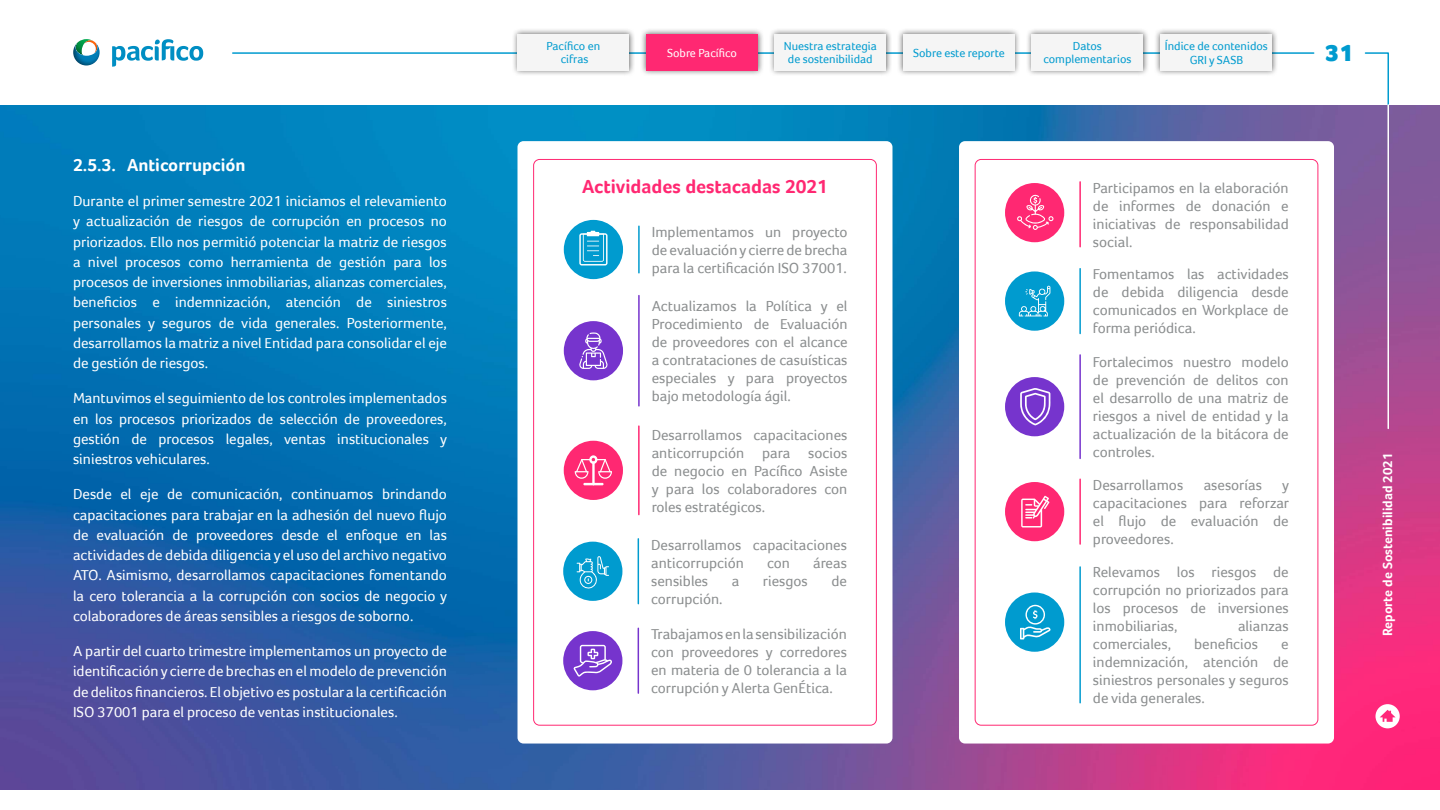
<style>
.page{position:relative;width:1440px;height:810px;background:#fff}
.page>*{position:absolute;margin:0;border:0;box-sizing:border-box;transform-origin:0 0}
.t1{font:900 24px "Foco";color:#009bcf}
.t2{font:700 19.5px "Foco";color:#ff2872}
.t3{font:700 18px "Foco";color:#fff}
.t4{font:15px/20.2px "Foco";color:#fff;text-align:justify}
.t5{font:15px/18px "Foco";color:#8b8e8f;text-align:justify}
.t6{font:700 13.5px "Foco";color:#fff}
.t7{font:12px/13.5px "Foco";color:#009bcf;text-align:center}
.t8{font:12px "Foco";color:#fff}
</style>
<div class="page">
<svg style="left:1364px;top:52px;width:25px;height:53px"></svg>
<hr style="left:233px;top:52px;width:1081px;height:2px;background:#009bcf">
<div style="left:512px;top:28px;width:123px;height:48px;background:#000;opacity:.6"></div>
<div style="left:518px;top:34px;width:111px;height:36px;background:#f5f5f5"></div>
<div style="left:769px;top:28px;width:123px;height:48px;background:#000;opacity:.6"></div>
<div style="left:774px;top:34px;width:112px;height:36px;background:#f5f5f5"></div>
<div style="left:1026px;top:28px;width:123px;height:48px;background:#000;opacity:.6"></div>
<div style="left:1032px;top:34px;width:111px;height:36px;background:#f5f5f5"></div>
<div style="left:640px;top:28px;width:124px;height:48px;background:#000;opacity:.6"></div>
<div style="left:646px;top:34px;width:112px;height:36px;background:#ff2872"></div>
<div style="left:897px;top:28px;width:124px;height:48px;background:#000;opacity:.6"></div>
<div style="left:903px;top:34px;width:112px;height:36px;background:#f5f5f5"></div>
<div style="left:1154px;top:28px;width:124px;height:48px;background:#000;opacity:.6"></div>
<div style="left:1160px;top:34px;width:112px;height:36px;background:#f5f5f5"></div>
<img style="left:78px;top:39px;width:8px;height:3px">
<img style="left:84px;top:40px;width:11px;height:2px">
<img style="left:73px;top:42px;width:27px;height:24px">
<svg style="left:112px;top:39px;width:91px;height:28px"></svg>
<img style="left:0;top:105px;width:1440px;height:685px">
<svg style="left:1376px;top:704px;width:24px;height:24px"></svg>
<hr style="left:1388px;top:105px;width:1px;height:323px;background:#fff">
<div style="left:518px;top:141px;width:374px;height:603px;background:#fff;border-radius:6px"></div>
<div style="left:959px;top:141px;width:375px;height:603px;background:#fff;border-radius:6px"></div>
<div style="left:564px;top:220px;width:59px;height:59px;background:#009bcf;border-radius:50%"></div>
<hr style="left:638px;top:226px;width:2px;height:47px;background:#009bcf">
<div style="left:563px;top:542px;width:59px;height:59px;background:#009bcf;border-radius:50%"></div>
<hr style="left:638px;top:539px;width:1px;height:65px;background:#009bcf">
<div style="left:563px;top:631px;width:59px;height:59px;background:#7634cd;border-radius:50%"></div>
<hr style="left:638px;top:628px;width:1px;height:65px;background:#7634cd">
<div style="left:564px;top:321px;width:59px;height:59px;background:#7634cd;border-radius:50%"></div>
<hr style="left:638px;top:296px;width:2px;height:110px;background:#7634cd">
<div style="left:1005px;top:482px;width:59px;height:59px;background:#ff2872;border-radius:50%"></div>
<hr style="left:1079px;top:479px;width:2px;height:65px;background:#ff2872">
<div style="left:1005px;top:183px;width:59px;height:59px;background:#ff2872;border-radius:50%"></div>
<hr style="left:1079px;top:182px;width:2px;height:65px;background:#ff2872">
<div style="left:1005px;top:271px;width:59px;height:60px;background:#009bcf;border-radius:50%"></div>
<hr style="left:1079px;top:269px;width:2px;height:65px;background:#009bcf">
<div style="left:1005px;top:377px;width:59px;height:59px;background:#7634cd;border-radius:50%"></div>
<hr style="left:1079px;top:355px;width:2px;height:103px;background:#7634cd">
<div style="left:1005px;top:593px;width:59px;height:59px;background:#009bcf;border-radius:50%"></div>
<hr style="left:1079px;top:567px;width:2px;height:136px;background:#009bcf">
<div style="left:564px;top:441px;width:59px;height:59px;background:#ff2872;border-radius:50%"></div>
<hr style="left:638px;top:426px;width:2px;height:89px;background:#ff2872">
<svg style="left:579px;top:231px;width:29px;height:34px"></svg>
<svg style="left:579px;top:332px;width:29px;height:37px"></svg>
<hr style="left:592px;top:461px;width:3px;height:24px;background:#fff">
<hr style="left:583px;top:483px;width:21px;height:2px;background:#fff">
<svg style="left:575px;top:455px;width:37px;height:24px"></svg>
<svg style="left:577px;top:556px;width:32px;height:33px"></svg>
<svg style="left:574px;top:645px;width:38px;height:32px"></svg>
<svg style="left:1017px;top:195px;width:36px;height:35px"></svg>
<svg style="left:1019px;top:286px;width:31px;height:30px"></svg>
<svg style="left:1020px;top:388px;width:31px;height:37px"></svg>
<svg style="left:1021px;top:496px;width:28px;height:31px"></svg>
<svg style="left:1020px;top:605px;width:31px;height:34px"></svg>
<p class="t3" style="left:73px;top:154px;width:174px">2.5.3. Anticorrupción</p>
<p class="t4" style="left:73px;top:191px;width:375px">Durante el primer semestre 2021 iniciamos el relevamiento y actualización de riesgos de corrupción en procesos no priorizados. Ello nos permitió potenciar la matriz de riesgos a nivel procesos como herramienta de gestión para los procesos de inversiones inmobiliarias, alianzas comerciales, beneficios e indemnización, atención de siniestros personales y seguros de vida generales. Posteriormente, desarrollamos la matriz a nivel Entidad para consolidar el eje de gestión de riesgos.</p>
<p class="t4" style="left:73px;top:388px;width:376px">Mantuvimos el seguimiento de los controles implementados en los procesos priorizados de selección de proveedores, gestión de procesos legales, ventas institucionales y siniestros vehiculares.</p>
<p class="t4" style="left:73px;top:484px;width:376px">Desde el eje de comunicación, continuamos brindando capacitaciones para trabajar en la adhesión del nuevo flujo de evaluación de proveedores desde el enfoque en las actividades de debida diligencia y el uso del archivo negativo ATO. Asimismo, desarrollamos capacitaciones fomentando la cero tolerancia a la corrupción con socios de negocio y colaboradores de áreas sensibles a riesgos de soborno.</p>
<p class="t4" style="left:73px;top:641px;width:375px">A partir del cuarto trimestre implementamos un proyecto de identificación y cierre de brechas en el modelo de prevención de delitos financieros. El objetivo es postular a la certificación ISO 37001 para el proceso de ventas institucionales.</p>
<p class="t8" style="left:667px;top:46px;width:71px">Sobre Pacífico</p>
<p class="t7" style="left:913px;top:46px;width:93px">Sobre este reporte</p>
<p class="t7" style="left:1165px;top:39px;width:105px">Índice de contenidos<br>GRI y SASB</p>
<p class="t7" style="left:547px;top:39px;width:55px">Pacífico en cifras</p>
<p class="t7" style="left:784px;top:39px;width:94px">Nuestra estrategia de sostenibilidad</p>
<p class="t7" style="left:1043px;top:39px;width:89px">Datos complementarios</p>
<h1 class="t1" style="left:1325px;top:39px;width:30px">31</h1>
<h2 class="t2" style="left:582px;top:175px;width:247px">Actividades destacadas 2021</h2>
<p class="t5" style="left:652px;top:223px;width:197px">Implementamos un proyecto de evaluación y cierre de brecha para la certificación ISO 37001.</p>
<p class="t5" style="left:652px;top:297px;width:197px">Actualizamos la Política y el Procedimiento de Evaluación de proveedores con el alcance a contrataciones de casuísticas especiales y para proyectos bajo metodología ágil.</p>
<p class="t5" style="left:652px;top:426px;width:197px">Desarrollamos capacitaciones anticorrupción para socios de negocio en Pacífico Asiste y para los colaboradores con roles estratégicos.</p>
<p class="t5" style="left:651px;top:535px;width:197px">Desarrollamos capacitaciones anticorrupción</p>
<p class="t5" style="left:767px;top:553px;width:24px">con</p>
<p class="t5" style="left:813px;top:553px;width:35px">áreas</p>
<p class="t5" style="left:651px;top:571px;width:59px">sensibles</p>
<p class="t5" style="left:732px;top:571px;width:9px">a</p>
<p class="t5" style="left:763px;top:571px;width:46px">riesgos</p>
<p class="t5" style="left:831px;top:571px;width:17px">de</p>
<p class="t5" style="left:651px;top:589px;width:73px">corrupción.</p>
<p class="t5" style="left:651px;top:625px;width:197px">Trabajamos en la sensibilización con proveedores y corredores en materia de 0 tolerancia a la corrupción y Alerta GenÉtica.</p>
<p class="t5" style="left:1093px;top:178px;width:197px">Participamos en la elaboración de informes de donación e iniciativas de responsabilidad social.</p>
<p class="t5" style="left:1093px;top:265px;width:197px">Fomentamos las actividades de debida diligencia desde comunicados en Workplace de forma periódica.</p>
<p class="t5" style="left:1093px;top:353px;width:197px">Fortalecimos nuestro modelo de prevención de delitos con el desarrollo de una matriz de riesgos a nivel de entidad y la actualización de la bitácora de controles.</p>
<p class="t5" style="left:1093px;top:476px;width:92px">Desarrollamos</p>
<p class="t5" style="left:1204px;top:476px;width:60px">asesorías</p>
<p class="t5" style="left:1093px;top:476px;width:198px;text-indent:189px">y capacitaciones para reforzar el flujo de evaluación de proveedores.</p>
<p class="t5" style="left:1093px;top:563px;width:197px">Relevamos los riesgos de corrupción no priorizados para los procesos de inversiones inmobiliarias,</p>
<p class="t5" style="left:1238px;top:617px;width:52px">alianzas</p>
<p class="t5" style="left:1093px;top:635px;width:80px">comerciales,</p>
<p class="t5" style="left:1194px;top:635px;width:66px">beneficios</p>
<p class="t5" style="left:1093px;top:635px;width:197px;text-indent:188px">e indemnización, atención de siniestros personales y seguros de vida generales.</p>
<p class="t6" style="left:1380px;top:636px;width:185px;rotate:-90deg">Reporte de Sostenibilidad 2021</p>
</div>
